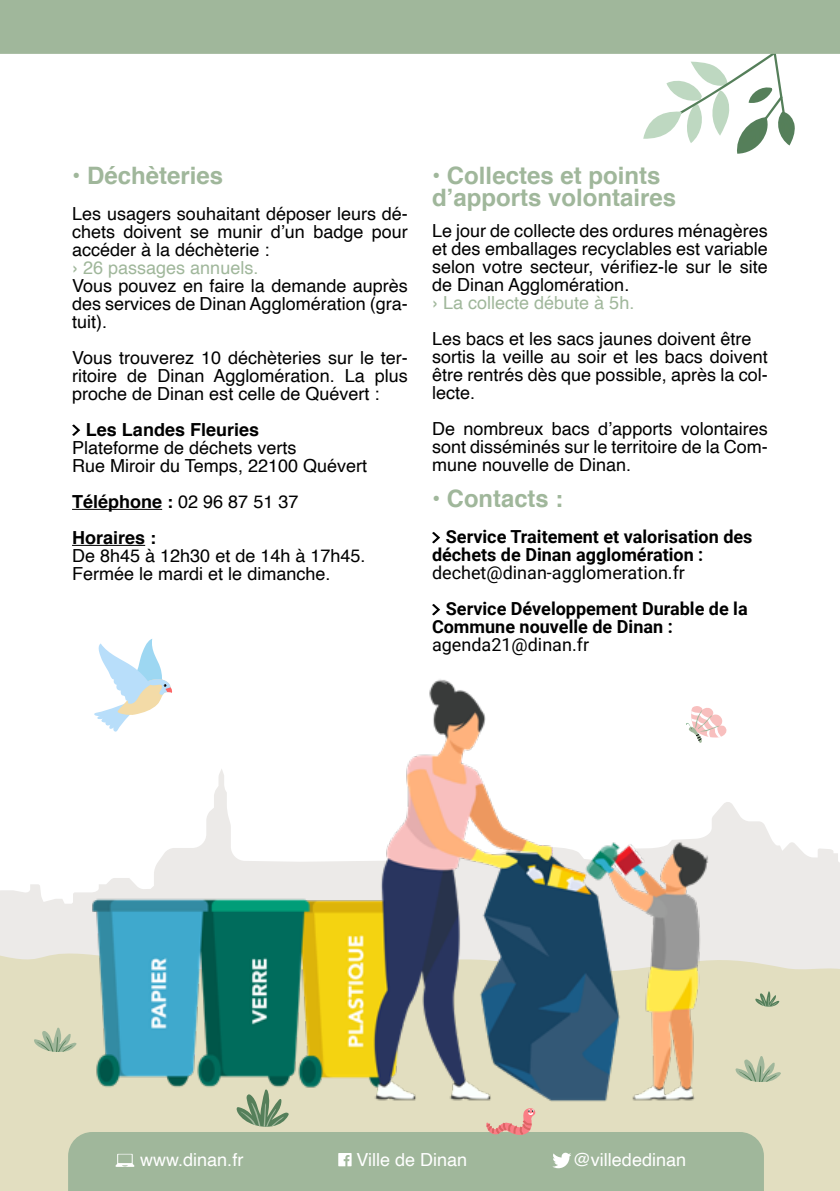
<style>
.page{position:relative;width:840px;height:1191px;background:#fff}
.page>*{position:absolute;margin:0;border:0;box-sizing:border-box;transform-origin:0 0}
.t1{font:700 24px/22px "Helvetica";color:#a0b79b}
.t2{font:18px/18px "Helvetica";color:#000}
.t3{font:700 18px/18px "Roboto";color:#000}
.t4{font:700 18px/36px "Helvetica";color:#000}
.t5{font:18px "Roboto";color:#000}
.t6{font:18px "Helvetica";color:#fff}
.s1{font-weight:700;color:#a0b79b}
.s2{color:#a0b79b}
.s3{font-weight:400}
</style>
<div class="page">
<svg style="left:0;top:849px;width:839px;height:101px;fill:#eceae8"></svg>
<div style="left:0;top:950px;width:839px;height:241px;background:#e2dec0"></div>
<hr style="left:72px;top:509px;width:90px;height:1px;background:#000">
<hr style="left:72px;top:545px;width:73px;height:1px;background:#000">
<svg style="left:72px;top:424px;width:8px;height:12px"></svg>
<svg style="left:432px;top:532px;width:8px;height:11px"></svg>
<svg style="left:432px;top:604px;width:8px;height:11px"></svg>
<div style="left:68px;top:1132px;width:695px;height:59px;background:#a0b79b"></div>
<svg style="left:552px;top:1152px;width:19px;height:16px"></svg>
<svg style="left:338px;top:1153px;width:13px;height:13px"></svg>
<svg style="left:115px;top:1153px;width:19px;height:13px"></svg>
<img style="left:85px;top:679px;width:743px;height:429px">
<svg style="left:236px;top:1089px;width:52px;height:37px;background:#a5b594"></svg>
<svg style="left:754px;top:991px;width:24px;height:15px"></svg>
<svg style="left:685px;top:706px;width:42px;height:37px"></svg>
<svg style="left:643px;top:54px;width:151px;height:100px"></svg>
<div style="left:0;top:0;width:839px;height:54px;background:#a0b79b"></div>
<svg style="left:485px;top:1107px;width:50px;height:30px"></svg>
<svg style="left:34px;top:1027px;width:42px;height:25px"></svg>
<svg style="left:735px;top:1055px;width:45px;height:27px"></svg>
<svg style="left:94px;top:639px;width:78px;height:93px"></svg>
<h1 class="t1" style="left:72px;top:165px;width:152px">• Déchèteries</h1>
<p class="t2" style="left:72px;top:205px;width:337px">Les usagers souhaitant déposer leurs dé&shy;chets doivent se munir d’un badge pour accéder à la déchèterie :<br><span class="s1">›</span> <span class="s2">26 passages annuels.<br></span>Vous pouvez en faire la demande auprès des services de Dinan Agglomération (gra&shy;tuit).</p>
<p class="t2" style="left:72px;top:349px;width:337px;text-align:justify">Vous trouverez 10 déchèteries sur le ter&shy;ritoire de Dinan Agglomération. La plus proche de Dinan est celle de Quévert :</p>
<p class="t4" style="left:86px;top:412px;width:175px">Les Landes Fleuries</p>
<p class="t2" style="left:72px;top:439px;width:296px">Plateforme de déchets verts<br>Rue Miroir du Temps, 22100 Quévert</p>
<p class="t4" style="left:72px;top:484px;width:228px">Téléphone : <span class="s3">02 96 87 51 37<br></span>Horaires :</p>
<p class="t2" style="left:72px;top:547px;width:295px">De 8h45 à 12h30 et de 14h à 17h45.<br>Fermée le mardi et le dimanche.</p>
<h1 class="t1" style="left:432px;top:165px;width:246px">• Collectes et points d’apports volontaires</h1>
<p class="t2" style="left:432px;top:222px;width:337px">Le jour de collecte des ordures ménagères et des emballages recyclables est variable selon votre secteur, vérifiez-le sur le site de Dinan Agglomération.<br><span class="s1">›</span> <span class="s2">La collecte débute à 5h.</span></p>
<p class="t2" style="left:432px;top:330px;width:337px">Les bacs et les sacs jaunes doivent être sortis la veille au soir et les bacs doivent être rentrés dès que possible, après la col&shy;lecte.</p>
<p class="t2" style="left:432px;top:420px;width:337px;text-align:justify">De nombreux bacs d’apports volontaires sont disséminés sur le territoire de la Com&shy;mune nouvelle de Dinan.</p>
<h1 class="t1" style="left:432px;top:488px;width:133px">• Contacts :</h1>
<p class="t3" style="left:432px;top:527px;width:322px;text-indent:14px">Service Traitement et valorisation des déchets de Dinan agglomération :</p>
<p class="t5" style="left:432px;top:560px;width:254px">dechet@dinan-agglomeration.fr</p>
<p class="t3" style="left:432px;top:599px;width:317px;text-indent:14px">Service Développement Durable de la<br>Commune nouvelle de Dinan :</p>
<p class="t5" style="left:432px;top:632px;width:158px">agenda21@dinan.fr</p>
<p class="t6" style="left:140px;top:1146px;width:105px">www.dinan.fr</p>
<p class="t6" style="left:356px;top:1146px;width:112px">Ville de Dinan</p>
<p class="t6" style="left:572px;top:1146px;width:115px">@villededinan</p>
</div>
